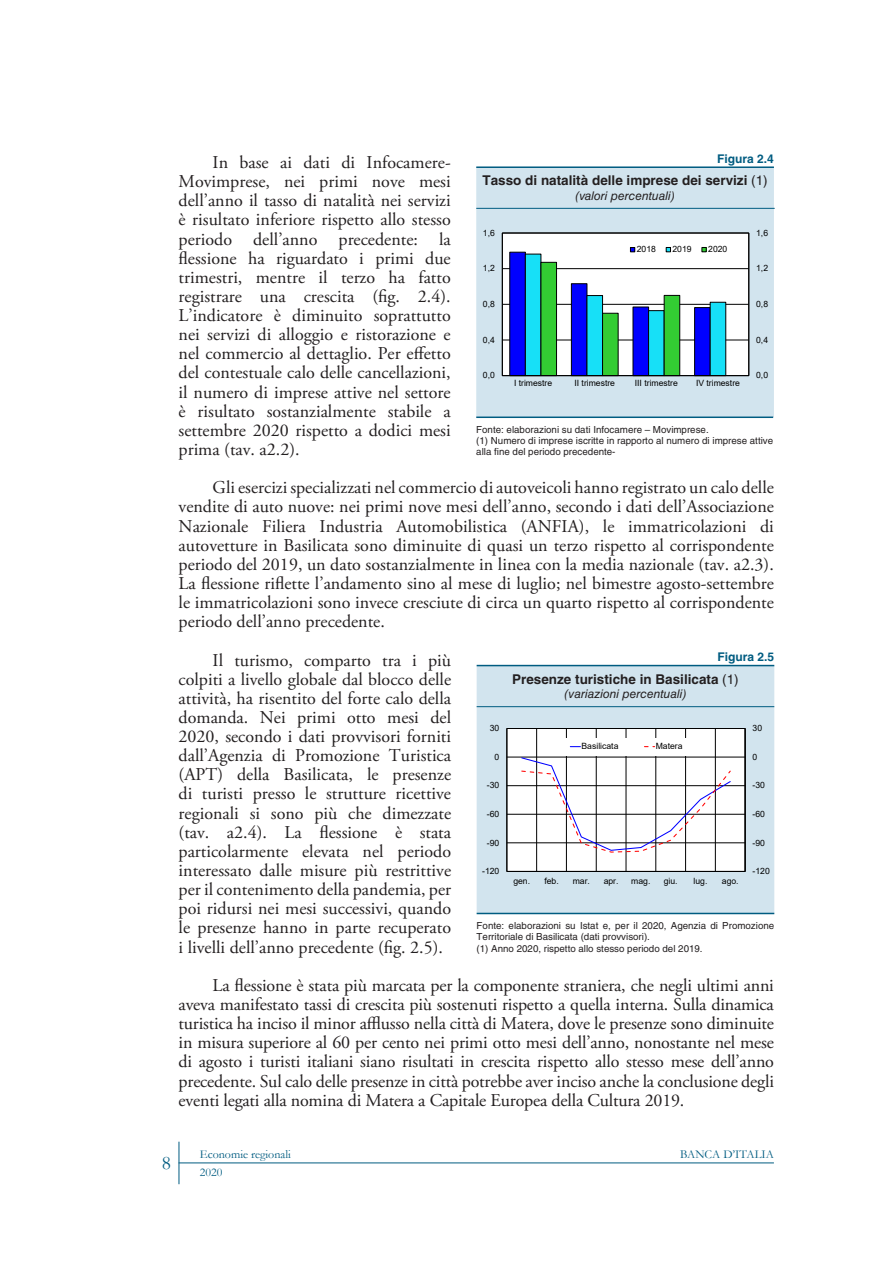
<style>
.page{position:relative;width:893px;height:1263px;background:#fff}
.page>*{position:absolute;margin:0;border:0;box-sizing:border-box;transform-origin:0 0}
.t1{font:19.5px "Garamond";color:#005c81}
.t2{font:18px/19.2px "Adobe Garamond Pro";color:#231f20;text-align:justify}
.t3{font:700 13.5px "Helvetica LT Std";color:#231f20}
.t4{font:italic 12px "Helvetica LT Std";color:#231f20}
.t5{font:12px "Garamond";color:#005c81}
.t6{font:700 12px "Helvetica LT Std";color:#005c81}
.t7{font:9.75px/11.2px "Helvetica LT Std";color:#231f20}
.t8{font:8.7px "Arial";color:#000}
.t9{font:8.55px "Arial";color:#000}
.s1{font-weight:400}
</style>
<div class="page">
<hr style="left:179px;top:1162px;width:595px;height:1px;background:#005c81">
<hr style="left:179px;top:1142px;width:1px;height:42px;background:#005c81">
<div style="left:476px;top:168px;width:298px;height:249px;background:#d2e4ee"></div>
<hr style="left:476px;top:166px;width:298px;height:2px;background:#005c81">
<hr style="left:476px;top:208px;width:299px;height:1px;background:#005c81">
<hr style="left:476px;top:416px;width:297px;height:2px;background:#005c81">
<div style="left:502px;top:233px;width:247px;height:143px;background:#fff"></div>
<hr style="left:502px;top:340px;width:247px;height:1px;background:#000">
<hr style="left:502px;top:304px;width:247px;height:1px;background:#000">
<hr style="left:502px;top:268px;width:247px;height:1px;background:#000">
<div style="left:502px;top:233px;width:247px;height:143px;border:1px solid #000"></div>
<hr style="left:748px;top:233px;width:1px;height:143px;background:#000">
<hr style="left:502px;top:233px;width:1px;height:143px;background:#000">
<hr style="left:502px;top:375px;width:247px;height:1px;background:#000">
<svg style="left:510px;top:247px;width:216px;height:128px"></svg>
<div style="left:477px;top:666px;width:297px;height:247px;background:#d2e4ee"></div>
<hr style="left:477px;top:665px;width:297px;height:1px;background:#005c81">
<hr style="left:477px;top:706px;width:297px;height:1px;background:#005c81">
<hr style="left:477px;top:913px;width:297px;height:1px;background:#005c81">
<div style="left:507px;top:728px;width:238px;height:143px;background:#fff"></div>
<hr style="left:507px;top:871px;width:238px;height:1px;background:#000">
<hr style="left:507px;top:842px;width:238px;height:1px;background:#000">
<hr style="left:507px;top:814px;width:238px;height:1px;background:#000">
<hr style="left:507px;top:785px;width:238px;height:1px;background:#000">
<hr style="left:536px;top:728px;width:1px;height:143px;background:#000">
<hr style="left:566px;top:728px;width:1px;height:143px;background:#000">
<hr style="left:596px;top:728px;width:1px;height:143px;background:#000">
<hr style="left:626px;top:728px;width:1px;height:143px;background:#000">
<hr style="left:655px;top:728px;width:1px;height:143px;background:#000">
<hr style="left:685px;top:728px;width:1px;height:143px;background:#000">
<hr style="left:715px;top:728px;width:1px;height:143px;background:#000">
<div style="left:507px;top:728px;width:238px;height:143px;border:1px solid #000"></div>
<hr style="left:745px;top:728px;width:1px;height:143px;background:#000">
<hr style="left:507px;top:728px;width:1px;height:143px;background:#000">
<hr style="left:507px;top:757px;width:238px;height:1px;background:#000">
<svg style="left:520px;top:756px;width:212px;height:97px"></svg>
<div style="left:544px;top:738px;width:163px;height:18px;background:#fff"></div>
<p class="t6" style="left:717px;top:151px;width:58px">Figura 2.4</p>
<p class="t3" style="left:482px;top:172px;width:287px">Tasso di natalità delle imprese dei servizi <span class="s1">(1)</span></p>
<p class="t4" style="left:575px;top:189px;width:101px">(valori percentuali)</p>
<p class="t2" style="left:179px;top:153px;width:274px;text-indent:34px">In base ai dati di Infocamere-Movimprese, nei primi nove mesi dell’anno il tasso di natalità nei servizi è risultato inferiore rispetto allo stesso periodo dell’anno precedente: la flessione ha riguardato i primi due trimestri, mentre il terzo ha fatto registrare una crescita (fig. 2.4).<br>L’indicatore è diminuito soprattutto nei servizi di alloggio e ristorazione e nel commercio al dettaglio. Per effetto del contestuale calo delle cancellazioni, il numero di imprese attive nel settore è risultato sostanzialmente stabile a settembre 2020 rispetto a dodici mesi prima (tav. a2.2).</p>
<p class="t2" style="left:179px;top:479px;width:597px;text-indent:34px">Gli esercizi specializzati nel commercio di autoveicoli hanno registrato un calo delle vendite di auto nuove: nei primi nove mesi dell’anno, secondo i dati dell’Associazione Nazionale Filiera Industria Automobilistica (ANFIA), le immatricolazioni di autovetture in Basilicata sono diminuite di quasi un terzo rispetto al corrispondente periodo del 2019, un dato sostanzialmente in linea con la media nazionale (tav. a2.3).<br>La flessione riflette l’andamento sino al mese di luglio; nel bimestre agosto-settembre le immatricolazioni sono invece cresciute di circa un quarto rispetto al corrispondente periodo dell’anno precedente.</p>
<p class="t2" style="left:179px;top:651px;width:274px;text-indent:34px">Il turismo, comparto tra i più colpiti a livello globale dal blocco delle attività, ha risentito del forte calo della domanda. Nei primi otto mesi del 2020, secondo i dati provvisori forniti dall’Agenzia di Promozione Turistica (APT) della Basilicata, le presenze di turisti presso le strutture ricettive regionali si sono più che dimezzate (tav. a2.4). La flessione è stata particolarmente elevata nel periodo interessato dalle misure più restrittive per il contenimento della pandemia, per poi ridursi nei mesi successivi, quando le presenze hanno in parte recuperato i livelli dell’anno precedente (fig. 2.5).</p>
<p class="t2" style="left:179px;top:976px;width:597px;text-indent:34px">La flessione è stata più marcata per la componente straniera, che negli ultimi anni aveva manifestato tassi di crescita più sostenuti rispetto a quella interna. Sulla dinamica turistica ha inciso il minor afflusso nella città di Matera, dove le presenze sono diminuite in misura superiore al 60 per cento nei primi otto mesi dell’anno, nonostante nel mese di agosto i turisti italiani siano risultati in crescita rispetto allo stesso mese dell’anno precedente. Sul calo delle presenze in città potrebbe aver inciso anche la conclusione degli eventi legati alla nomina di Matera a Capitale Europea della Cultura 2019.</p>
<p class="t8" style="left:756px;top:227px;width:13px">1,6</p>
<p class="t8" style="left:483px;top:227px;width:13px">1,6</p>
<p class="t8" style="left:637px;top:243px;width:21px">2018</p>
<p class="t8" style="left:672px;top:243px;width:21px">2019</p>
<p class="t8" style="left:708px;top:243px;width:21px">2020</p>
<p class="t8" style="left:756px;top:262px;width:13px">1,2</p>
<p class="t8" style="left:483px;top:262px;width:13px">1,2</p>
<p class="t8" style="left:756px;top:298px;width:13px">0,8</p>
<p class="t8" style="left:483px;top:298px;width:13px">0,8</p>
<p class="t8" style="left:756px;top:334px;width:13px">0,4</p>
<p class="t8" style="left:483px;top:334px;width:13px">0,4</p>
<p class="t8" style="left:756px;top:369px;width:13px">0,0</p>
<p class="t8" style="left:483px;top:369px;width:13px">0,0</p>
<p class="t8" style="left:514px;top:377px;width:40px">I trimestre</p>
<p class="t8" style="left:574px;top:377px;width:42px">II trimestre</p>
<p class="t8" style="left:635px;top:377px;width:45px">III trimestre</p>
<p class="t8" style="left:696px;top:377px;width:45px">IV trimestre</p>
<p class="t7" style="left:476px;top:424px;width:298px">Fonte: elaborazioni su dati Infocamere – Movimprese.<br>(1) Numero di imprese iscritte in rapporto al numero di imprese attive alla fine del periodo precedente-</p>
<p class="t6" style="left:718px;top:650px;width:58px">Figura 2.5</p>
<p class="t3" style="left:512px;top:671px;width:228px">Presenze turistiche in Basilicata <span class="s1">(1)</span></p>
<p class="t4" style="left:564px;top:687px;width:124px">(variazioni percentuali)</p>
<p class="t9" style="left:490px;top:722px;width:11px">30</p>
<p class="t9" style="left:753px;top:722px;width:11px">30</p>
<p class="t9" style="left:581px;top:740px;width:38px">Basilicata</p>
<p class="t9" style="left:656px;top:740px;width:28px">Matera</p>
<p class="t9" style="left:495px;top:751px;width:6px">0</p>
<p class="t9" style="left:753px;top:751px;width:6px">0</p>
<p class="t9" style="left:487px;top:779px;width:14px">-30</p>
<p class="t9" style="left:753px;top:779px;width:14px">-30</p>
<p class="t9" style="left:487px;top:808px;width:14px">-60</p>
<p class="t9" style="left:753px;top:808px;width:14px">-60</p>
<p class="t9" style="left:487px;top:837px;width:14px">-90</p>
<p class="t9" style="left:753px;top:837px;width:14px">-90</p>
<p class="t9" style="left:482px;top:865px;width:19px">-120</p>
<p class="t9" style="left:753px;top:865px;width:19px">-120</p>
<p class="t9" style="left:513px;top:875px;width:18px">gen.</p>
<p class="t9" style="left:544px;top:875px;width:16px">feb.</p>
<p class="t9" style="left:573px;top:875px;width:19px">mar.</p>
<p class="t9" style="left:604px;top:875px;width:16px">apr.</p>
<p class="t9" style="left:631px;top:875px;width:21px">mag.</p>
<p class="t9" style="left:664px;top:875px;width:15px">giu.</p>
<p class="t9" style="left:693px;top:875px;width:15px">lug.</p>
<p class="t9" style="left:722px;top:875px;width:18px">ago.</p>
<p class="t7" style="left:477px;top:920px;width:299px">Fonte: elaborazioni su Istat e, per il 2020, Agenzia di Promozione<br>Territoriale di Basilicata (dati provvisori).<br>(1) Anno 2020, rispetto allo stesso periodo del 2019.</p>
<p class="t1" style="left:162px;top:1150px;width:11px">8</p>
<p class="t5" style="left:200px;top:1146px;width:92px">Economie regionali</p>
<p class="t5" style="left:680px;top:1146px;width:95px">BANCA D’ITALIA</p>
<p class="t5" style="left:200px;top:1164px;width:24px">2020</p>
</div>
